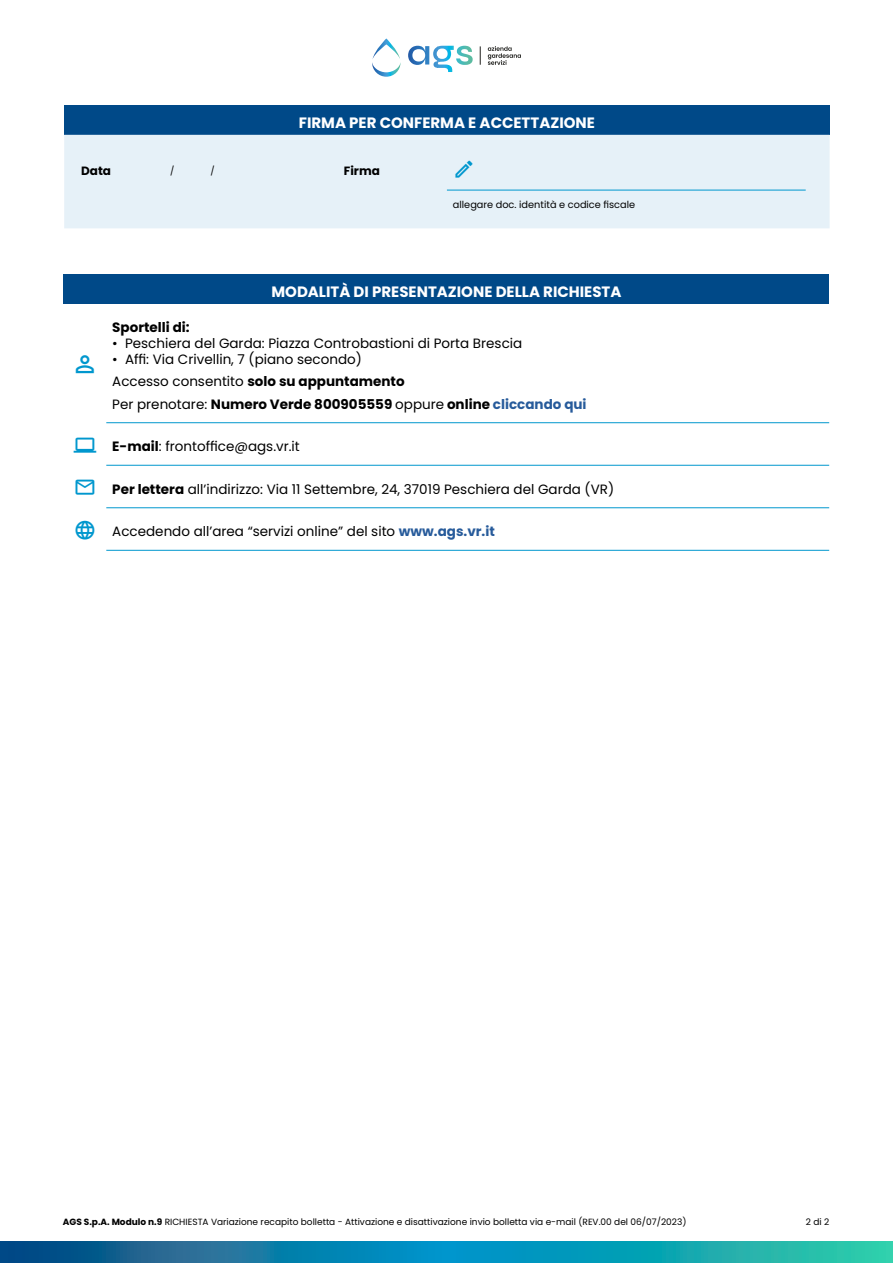
<style>
.page{position:relative;width:893px;height:1263px;background:#fff}
.page>*{position:absolute;margin:0;border:0;box-sizing:border-box;transform-origin:0 0}
.t1{font:700 15px "Poppins";color:#fff}
.t2{font:13.5px/22.5px "Poppins";color:#000}
.t3{font:700 13.5px "Poppins";color:#000}
.t4{font:700 12px "Poppins";color:#000}
.t5{font:9.75px "Poppins";color:#000}
.t6{font:9px "Poppins";color:#000}
.s1{font-weight:700}
.s2{font-weight:700;color:#275b9b}
</style>
<div class="page">
<svg style="left:0;top:1242px;width:893px;height:21px;background:#108dab"></svg>
<svg style="left:408px;top:46px;width:65px;height:26px"></svg>
<svg style="left:372px;top:38px;width:29px;height:39px"></svg>
<svg style="left:488px;top:46px;width:33px;height:19px"></svg>
<svg style="left:480px;top:46px;width:1px;height:19px"></svg>
<div style="left:64px;top:274px;width:765px;height:30px;background:#004988"></div>
<hr style="left:106px;top:550px;width:723px;height:1px;background:#0097ce">
<hr style="left:106px;top:507px;width:723px;height:1px;background:#0097ce">
<hr style="left:106px;top:422px;width:723px;height:1px;background:#0097ce">
<hr style="left:106px;top:465px;width:723px;height:1px;background:#0097ce">
<div style="left:64px;top:105px;width:766px;height:30px;background:#004988"></div>
<div style="left:64px;top:135px;width:766px;height:93px;background:#e6f1f8"></div>
<hr style="left:447px;top:190px;width:359px;height:1px;background:#0097ce">
<svg style="left:456px;top:161px;width:17px;height:17px"></svg>
<p class="t1" style="left:299px;top:114px;width:298px">FIRMA PER CONFERMA E ACCETTAZIONE</p>
<p class="t4" style="left:81px;top:164px;width:31px">Data</p>
<p class="t6" style="left:170px;top:165px;width:6px">/</p>
<p class="t6" style="left:210px;top:165px;width:6px">/</p>
<p class="t4" style="left:344px;top:164px;width:38px">Firma</p>
<p class="t5" style="left:453px;top:199px;width:184px">allegare doc. identità e codice fiscale</p>
<p class="t1" style="left:271px;top:283px;width:352px">MODALITÀ DI PRESENTAZIONE DELLA RICHIESTA</p>
<p class="t3" style="left:112px;top:319px;width:79px">Sportelli di:</p>
<p class="t2" style="left:112px;top:332px;width:411px">• Peschiera del Garda: Piazza Controbastioni di Porta Brescia</p>
<p class="t2" style="left:112px;top:348px;width:476px">• Affi: Via Crivellin, 7 (piano secondo)<br>Accesso consentito <span class="s1">solo su appuntamento<br></span>Per prenotare: <span class="s1">Numero Verde 800905559</span> oppure <span class="s1">online</span> <span class="s2">cliccando qui</span></p>
<p class="t2" style="left:112px;top:435px;width:189px"><span class="s1">E-mail</span>: frontoffice@ags.vr.it</p>
<p class="t2" style="left:112px;top:478px;width:503px"><span class="s1">Per lettera</span> all’indirizzo: Via 11 Settembre, 24, 37019 Peschiera del Garda (VR)</p>
<p class="t2" style="left:112px;top:520px;width:384px">Accedendo all’area “servizi online” del sito <span class="s2">www.ags.vr.it</span></p>
<p class="t6" style="left:63px;top:1217px;width:625px"><span class="s1">AGS S.p.A. Modulo n.9</span> RICHIESTA Variazione recapito bolletta - Attivazione e disattivazione invio bolletta via e-mail (REV.00 del 06/07/2023)</p>
<p class="t6" style="left:806px;top:1217px;width:25px">2 di 2</p>
</div>
